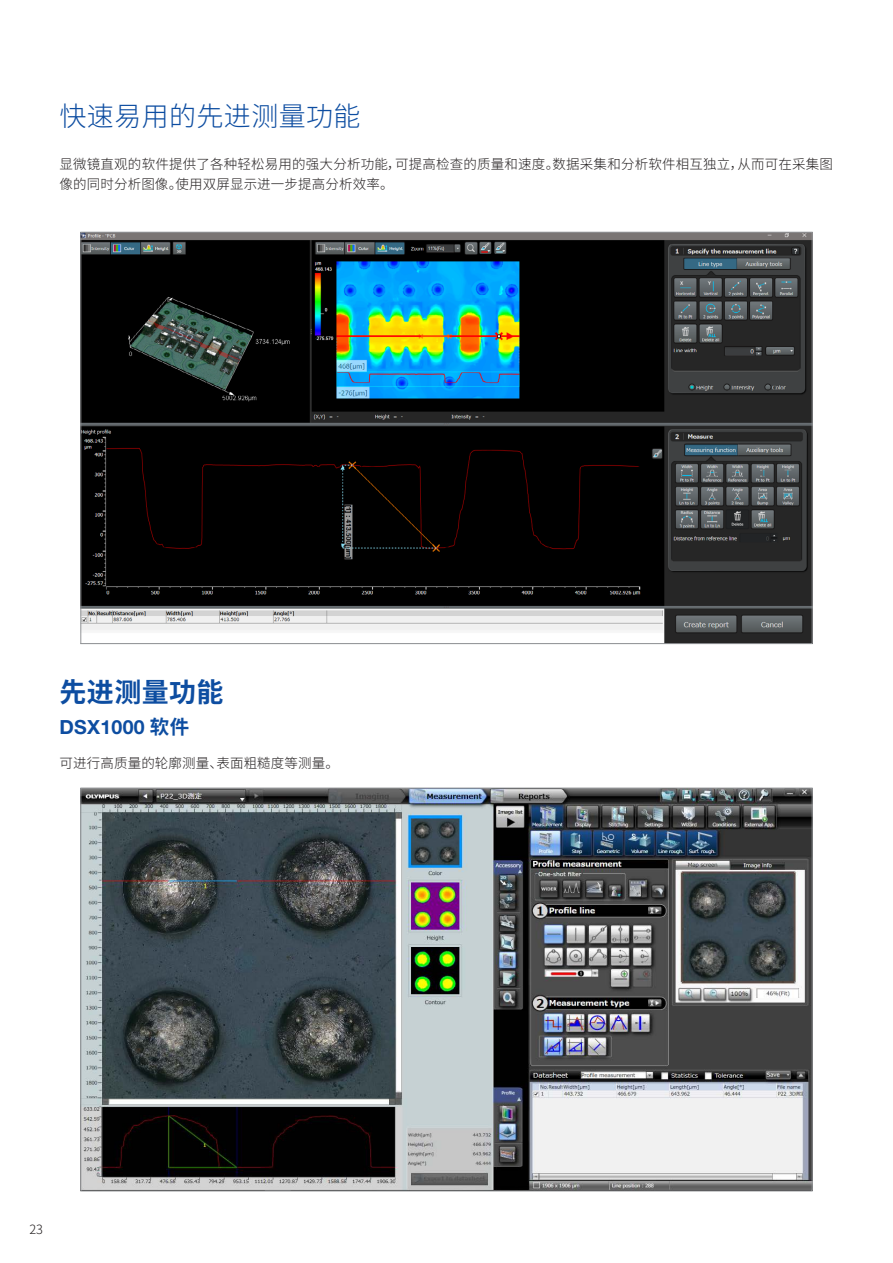
<style>
.page{position:relative;width:893px;height:1263px;background:#fff}
.page>*{position:absolute;margin:0;border:0;box-sizing:border-box;transform-origin:0 0}
.t1{font:300 27px "Noto Sans SC";letter-spacing:.015em;color:#0d4da1}
.t2{font:700 27px "Noto Sans SC";letter-spacing:.015em;color:#0d4da1}
.t3{font:700 19.5px "Helvetica Neue LTW1 G";letter-spacing:.015em;color:#0d4da1}
.t4{font:300 13.5px/19.5px "Noto Sans SC";letter-spacing:.015em;color:#231f20}
.t5{font:300 12.75px "Noto Sans SC";color:#231f20}
.s1{font-family:"Noto Sans SC"}
</style>
<div class="page">
<img style="left:82px;top:234px;width:728px;height:408px">
<img style="left:82px;top:790px;width:728px;height:399px">
<h1 class="t1" style="left:60px;top:101px;width:303px">快速易用的先进测量功能</h1>
<p class="t4" style="left:60px;top:155px;width:775px">显微镜直观的软件提供了各种轻松易用的强大分析功能，可提高检查的质量和速度。数据采集和分析软件相互独立，从而可在采集图像的同时分析图像。使用双屏显示进一步提高分析效率。</p>
<h1 class="t2" style="left:60px;top:677px;width:166px">先进测量功能</h1>
<h2 class="t3" style="left:60px;top:715px;width:131px">DSX1000 <span class="s1">软件</span></h2>
<p class="t4" style="left:60px;top:753px;width:281px">可进行高质量的轮廓测量、表面粗糙度等测量。</p>
<p class="t5" style="left:29px;top:1222px;width:15px">23</p>
</div>
